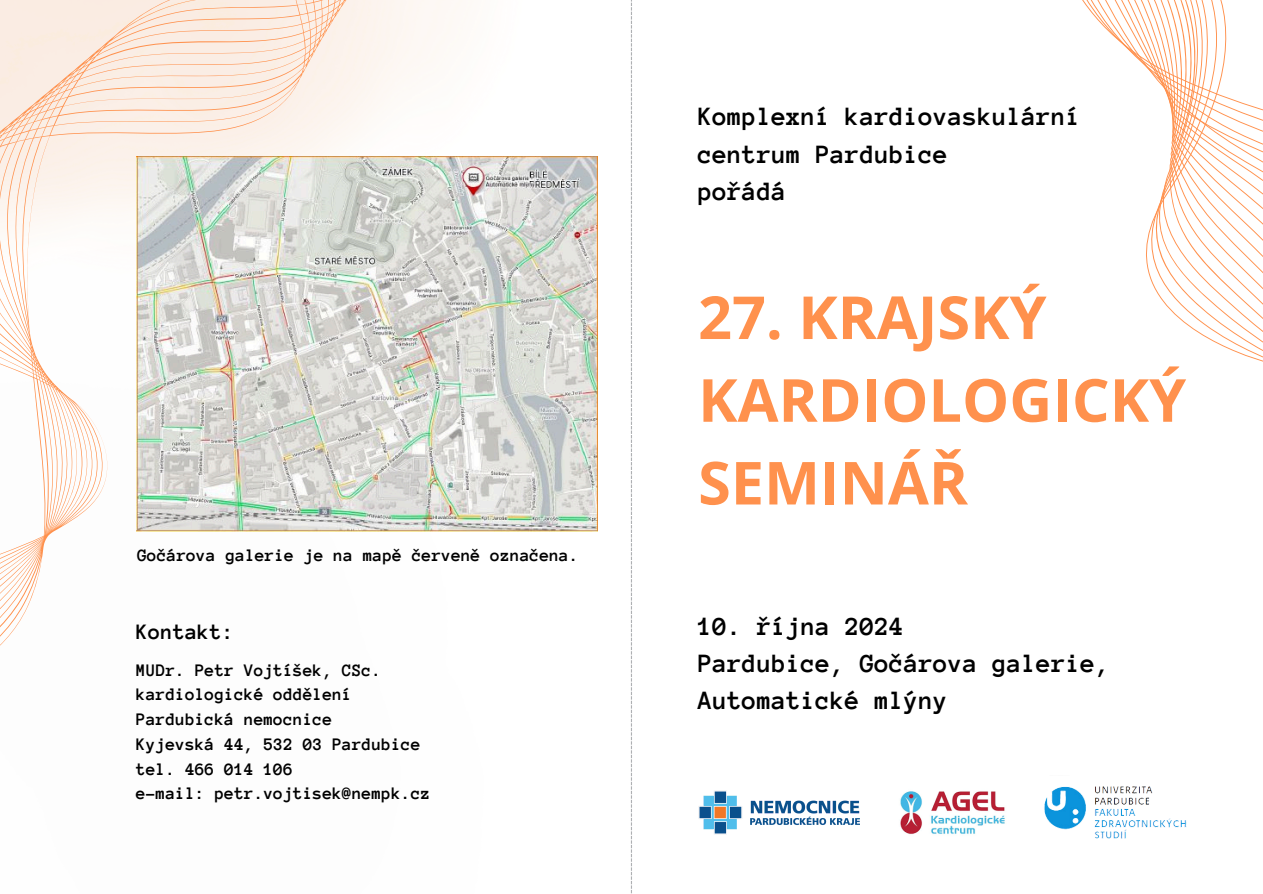
<style>
.page{position:relative;width:1263px;height:894px;background:#fff}
.page>*{position:absolute;margin:0;border:0;box-sizing:border-box;transform-origin:0 0}
.t1{font:700 59.4px/82.7px "Open Sans";color:#ff914d}
.t2{font:700 27px/37.2px "Anonymous Pro";color:#000}
.t3{font:700 22.5px "Anonymous Pro";color:#000}
.t4{font:700 18px "Anonymous Pro";color:#000}
</style>
<div class="page">
<svg style="left:631px;top:0;width:1px;height:893px"></svg>
<img style="left:699px;top:791px;width:160px;height:43px">
<img style="left:900px;top:791px;width:105px;height:43px">
<svg style="left:1122px;top:0;width:141px;height:362px"></svg>
<svg style="left:0;top:0;width:577px;height:646px"></svg>
<img style="left:1044px;top:786px;width:143px;height:53px">
<img style="left:136px;top:156px;width:462px;height:375px">
<p class="t4" style="left:137px;top:546px;width:443px">Gočárova galerie je na mapě červeně označena.</p>
<p class="t3" style="left:136px;top:620px;width:100px">Kontakt:</p>
<p class="t4" style="left:136px;top:660px;width:247px">MUDr. Petr Vojtíšek, CSc.</p>
<p class="t4" style="left:136px;top:685px;width:217px">kardiologické oddělení</p>
<h2 class="t4" style="left:136px;top:710px;width:198px">Pardubická nemocnice</h2>
<h1 class="t4" style="left:136px;top:735px;width:286px">Kyjevská 44, 532 03 Pardubice</h1>
<h2 class="t4" style="left:136px;top:759px;width:158px">tel. 466 014 106</h2>
<p class="t4" style="left:136px;top:784px;width:296px">e-mail: petr.vojtisek@nempk.cz</p>
<p class="t2" style="left:698px;top:98px;width:384px">Komplexní kardiovaskulární centrum Pardubice<br>pořádá</p>
<p class="t1" style="left:698px;top:274px;width:489px">27. KRAJSKÝ<br>KARDIOLOGICKÝ<br>SEMINÁŘ</p>
<p class="t2" style="left:698px;top:607px;width:414px">10. října 2024<br>Pardubice, Gočárova galerie,<br>Automatické mlýny</p>
</div>
